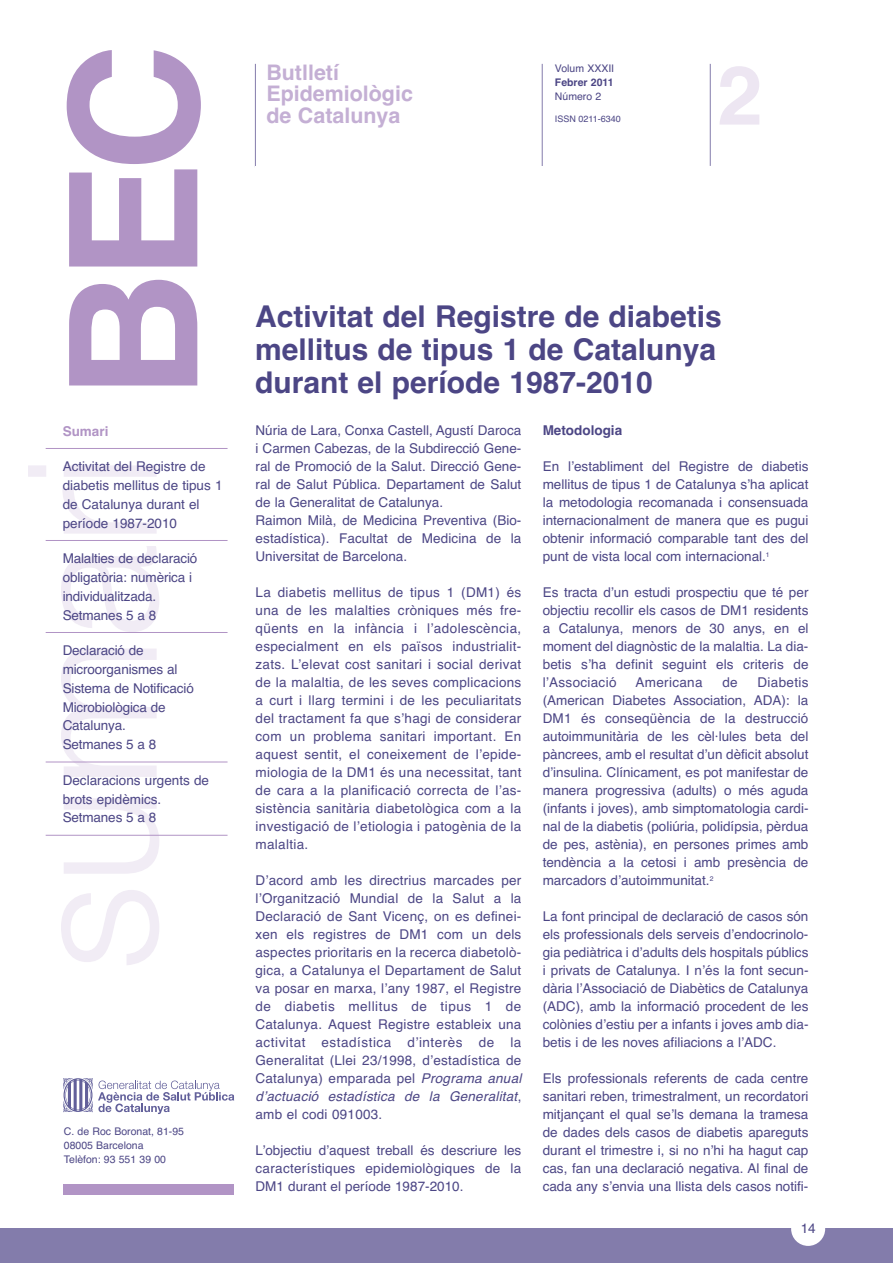
<style>
.page{position:relative;width:893px;height:1263px;background:#fff}
.page>*{position:absolute;margin:0;border:0;box-sizing:border-box;transform-origin:0 0}
.t1{font:700 178.05px "Helvetica";color:#b194c5}
.t2{font:700 82.05px "Helvetica";color:#ede6f2}
.t3{font:700 30px/33px "Helvetica";color:#4c4685}
.t4{font:700 21.45px/21.5px "Helvetica";color:#c4afd4}
.t5{font:13.5px/18px "Helvetica";color:#4c4685;text-align:justify}
.t6{font:700 13.5px "Helvetica";color:#4c4685}
.t7{font:13.5px "Helvetica";letter-spacing:.02em;color:#4c4685}
.t8{font:700 13.5px "Helvetica";color:#b194c5}
.t9{font:10.5px/14.2px "Helvetica";color:#4c4685}
.t10{font:700 10.5px "Helvetica";color:#4c4685}
.t11{font:9px "Helvetica";color:#4c4685}
.s1{font-style:italic}
</style>
<div class="page">
<svg style="left:28px;top:465px;width:131px;height:500px"></svg>
<hr style="left:46px;top:448px;width:181px;height:1px;background:#b194c5">
<hr style="left:46px;top:540px;width:181px;height:1px;background:#b194c5">
<hr style="left:46px;top:632px;width:181px;height:1px;background:#b194c5">
<hr style="left:46px;top:762px;width:181px;height:1px;background:#b194c5">
<hr style="left:46px;top:835px;width:181px;height:1px;background:#b194c5">
<hr style="left:255px;top:64px;width:1px;height:103px;background:#837cab">
<hr style="left:542px;top:64px;width:1px;height:103px;background:#837cab">
<hr style="left:709px;top:64px;width:1px;height:102px;background:#837cab">
<div style="left:0;top:1229px;width:892px;height:34px;background:#837cab"></div>
<div style="left:791px;top:1212px;width:34px;height:34px;background:#fff;border-radius:50%"></div>
<div style="left:255px;top:166px;width:553px;height:232px;background:#fff"></div>
<div style="left:64px;top:1184px;width:170px;height:11px;background:#b194c5"></div>
<svg style="left:63px;top:1078px;width:171px;height:36px"></svg>
<h1 class="t1" style="left:69px;top:400px;width:358px;rotate:-90deg">BEC</h1>
<p class="t8" style="left:63px;top:426px;width:47px">Sumari</p>
<p class="t5" style="left:63px;top:459px;width:161px;line-height:18.8px;text-align:left">Activitat del Registre de diabetis mellitus de tipus 1 de Catalunya durant el període 1987-2010</p>
<p class="t5" style="left:63px;top:551px;width:136px;line-height:18.8px;text-align:left">Malalties de declaració obligatòria: numèrica i individualitzada.<br>Setmanes 5 a 8</p>
<p class="t5" style="left:63px;top:643px;width:133px;line-height:18.8px;text-align:left">Declaració de microorganismes al<br>Sistema de Notificació<br>Microbiològica de<br>Catalunya.<br>Setmanes 5 a 8</p>
<p class="t5" style="left:63px;top:772px;width:148px;line-height:18.8px;text-align:left">Declaracions urgents de brots epidèmics.<br>Setmanes 5 a 8</p>
<p class="t9" style="left:64px;top:1125px;width:122px">C. de Roc Boronat, 81-95<br>08005 Barcelona<br>Telèfon: 93 551 39 00</p>
<h3 class="t4" style="left:266px;top:64px;width:148px">Butlletí<br>Epidemiològic de Catalunya</h3>
<p class="t9" style="left:555px;top:62px;width:61px">Volum XXXII</p>
<p class="t10" style="left:555px;top:78px;width:60px">Febrer 2011</p>
<p class="t9" style="left:555px;top:90px;width:48px">Número 2</p>
<p class="t11" style="left:555px;top:116px;width:67px">ISSN 0211-6340</p>
<h2 class="t2" style="left:717px;top:66px;width:47px">2</h2>
<h3 class="t3" style="left:255px;top:302px;width:468px">Activitat del Registre de diabetis mellitus de tipus 1 de Catalunya durant el període 1987-2010</h3>
<p class="t5" style="left:255px;top:423px;width:267px;text-align:left">Núria de Lara, Conxa Castell, Agustí Daroca i Carmen Cabezas, de la Subdirecció Gene - ral de Promoció de la Salut. Direcció Gene - ral de Salut Pública. Departament de Salut de la Generalitat de Catalunya.<br>Raimon Milà, de Medicina Preventiva (Bio - es ta dís tica). Facultat de Medicina de la Univer sitat de Barcelona.</p>
<p class="t5" style="left:255px;top:585px;width:267px">La diabetis mellitus de tipus 1 (DM1) és una de les malalties cròniques més fre&shy;qüents en la infància i lʼadolescència, especialment en els països industrialit&shy;zats. Lʼelevat cost sanitari i social derivat de la malaltia, de les seves complicacions a curt i llarg termini i de les peculiaritats del tractament fa que sʼhagi de considerar com un problema sanitari important. En aquest sentit, el coneixement de lʼepide&shy;miologia de la DM1 és una necessitat, tant de cara a la planificació correcta de lʼas&shy;sistència sanitària diabetològica com a la investigació de lʼetiologia i patogènia de la malaltia.</p>
<p class="t5" style="left:255px;top:873px;width:267px">Dʼacord amb les directrius marcades per lʼOrganització Mundial de la Salut a la Declaració de Sant Vicenç, on es definei&shy;xen els registres de DM1 com un dels aspectes prioritaris en la recerca diabetolò&shy;gica, a Catalunya el Departament de Salut va posar en marxa, lʼany 1987, el Registre de diabetis mellitus de tipus 1 de Catalunya. Aquest Registre estableix una activitat estadística dʼinterès de la Generalitat (Llei 23/1998, dʼestadística de Catalunya) emparada pel <span class="s1">Programa anual dʼactuació estadística de la Generalitat</span>, amb el codi 091003.</p>
<p class="t5" style="left:255px;top:1143px;width:267px">Lʼobjectiu dʼaquest treball és descriure les característiques epidemiològiques de la DM1 durant el període 1987-2010.</p>
<p class="t6" style="left:542px;top:426px;width:81px">Metodologia</p>
<p class="t5" style="left:542px;top:459px;width:267px">En lʼestabliment del Registre de diabetis mellitus de tipus 1 de Catalunya sʼha aplicat la metodologia recomanada i consensuada internacionalment de manera que es pugui obtenir informació comparable tant des del punt de vista local com internacional.<sup>1</sup></p>
<p class="t5" style="left:542px;top:585px;width:267px">Es tracta dʼun estudi prospectiu que té per objectiu recollir els casos de DM1 residents a Catalunya, menors de 30 anys, en el moment del diagnòstic de la malaltia. La dia&shy;betis sʼha definit seguint els criteris de lʼAssociació</p>
<p class="t5" style="left:542px;top:675px;width:267px;text-indent:215px">Diabetis (American Diabetes Association, ADA): la DM1 és conseqüència de la destrucció autoimmunitària de les cèl·lules beta del pàncrees, amb el resultat dʼun dèficit absolut dʼinsulina. Clínicament, es pot manifestar de manera progressiva (adults) o més aguda (infants i joves), amb simptomatologia cardi&shy;nal de la diabetis (poliúria, polidípsia, pèrdua de pes, astènia), en persones primes amb tendència a la cetosi i amb presència de marcadors dʼautoimmunitat.<sup>2</sup></p>
<p class="t5" style="left:542px;top:909px;width:267px">La font principal de declaració de casos són els professionals dels serveis dʼendocrinolo&shy;gia pediàtrica i dʼadults dels hospitals públics i privats de Catalunya. I nʼés la font secun&shy;dària lʼAssociació de Diabètics de Catalunya (ADC), amb la informació procedent de les colònies dʼestiu per a infants i joves amb dia&shy;betis i de les noves afiliacions a lʼADC.</p>
<p class="t5" style="left:542px;top:1071px;width:267px">Els professionals referents de cada centre sanitari reben, trimestralment, un recordatori mitjançant el qual seʼls demana la tramesa de dades dels casos de diabetis apareguts durant el trimestre i, si no nʼhi ha hagut cap cas, fan una declaració negativa. Al final de cada any sʼenvia una llista dels casos notifi-</p>
<p class="t7" style="left:635px;top:678px;width:68px">Americana</p>
<p class="t5" style="left:722px;top:675px;width:17px">de</p>
<p class="t5" style="left:800px;top:1221px;width:17px">14</p>
</div>
